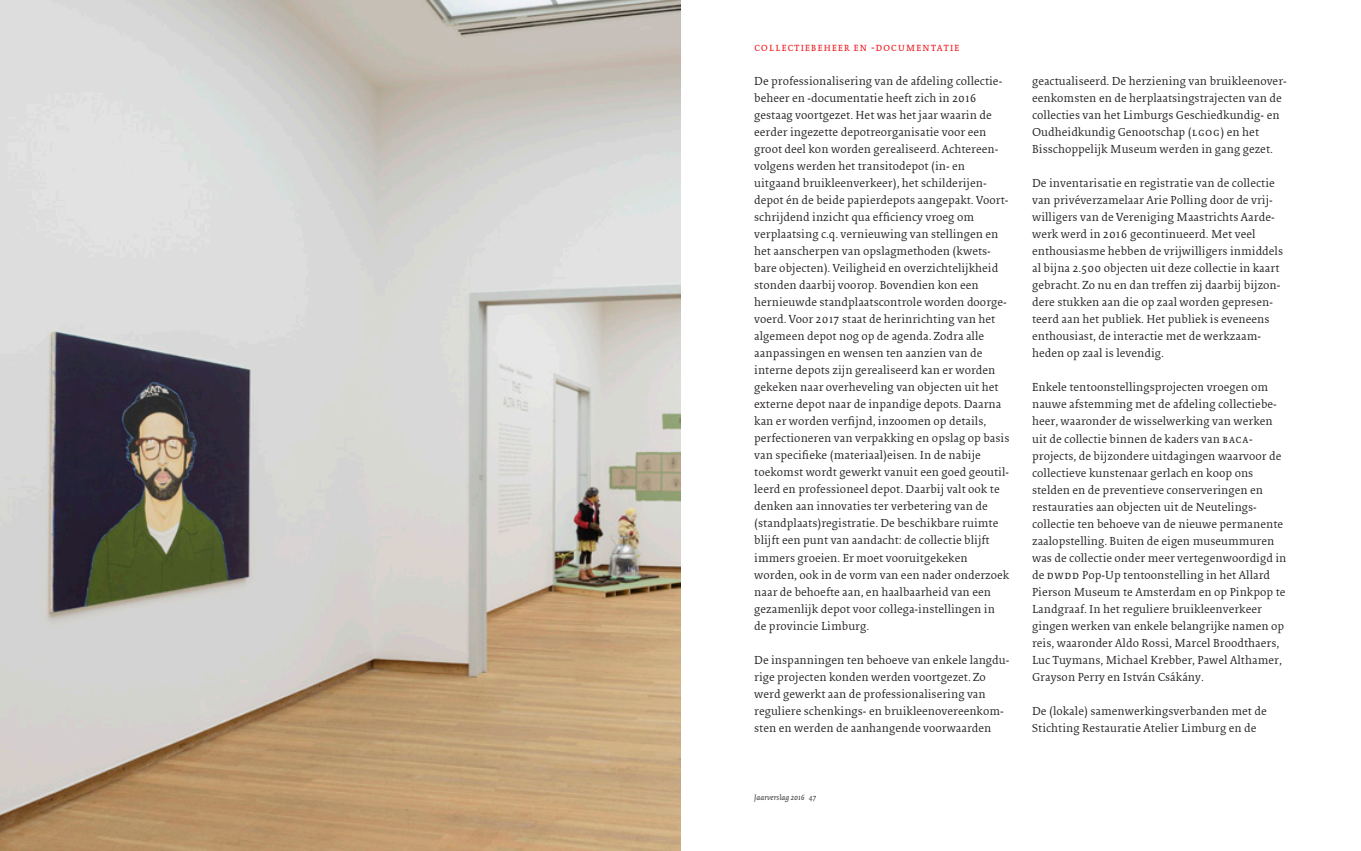
<style>
.page{position:relative;width:1361px;height:851px;background:#fff}
.page>*{position:absolute;margin:0;border:0;box-sizing:border-box;transform-origin:0 0}
.t1{font:12px/17px "Collis Roman Txt";letter-spacing:.005em;color:#231f20}
.t2{font:12px "Collis Roman Exp";letter-spacing:.05em;color:#ee1d23}
.t3{font:8px "Collis Italic Txt";letter-spacing:.005em;color:#231f20}
.s1{font-family:"Collis Roman Exp"}
</style>
<div class="page">
<img style="left:0;top:0;width:680px;height:850px">
<p class="t2" style="left:754px;top:41px;width:207px">collectiebeheer en -documentatie</p>
<p class="t1" style="left:754px;top:73px;width:257px">De professionalisering van de afdeling collectie&shy;beheer en -documentatie heeft zich in 2016 gestaag voortgezet. Het was het jaar waarin de eerder ingezette depotreorganisatie voor een groot deel kon worden gerealiseerd. Achtereen&shy;volgens werden het transitodepot (in- en uitgaand bruikleenverkeer), het schilderijen&shy;depot én de beide papierdepots aangepakt. Voort&shy;schrijdend inzicht qua efficiency vroeg om verplaatsing c.q. vernieuwing van stellingen en het aanscherpen van opslagmethoden (kwets&shy;bare objecten). Veiligheid en overzichtelijkheid stonden daarbij voorop. Bovendien kon een hernieuwde standplaatscontrole worden doorge&shy;voerd. Voor 2017 staat de herinrichting van het algemeen depot nog op de agenda. Zodra alle aanpassingen en wensen ten aanzien van de interne depots zijn gerealiseerd kan er worden gekeken naar overheveling van objecten uit het externe depot naar de inpandige depots. Daarna kan er worden verfijnd, inzoomen op details, perfectioneren van verpakking en opslag op basis van specifieke (materiaal)eisen. In de nabije toekomst wordt gewerkt vanuit een goed geoutil&shy;leerd en professioneel depot. Daarbij valt ook te denken aan innovaties ter verbetering van de (standplaats)registratie. De beschikbare ruimte blijft een punt van aandacht: de collectie blijft immers groeien. Er moet vooruitgekeken worden, ook in de vorm van een nader onderzoek naar de behoefte aan, en haalbaarheid van een gezamenlijk depot voor collega-instellingen in de provincie Limburg.</p>
<p class="t1" style="left:754px;top:651px;width:257px">De inspanningen ten behoeve van enkele langdu&shy;rige projecten konden werden voortgezet. Zo werd gewerkt aan de professionalisering van reguliere schenkings- en bruikleenovereenkom&shy;sten en werden de aanhangende voorwaarden</p>
<p class="t1" style="left:1032px;top:73px;width:256px">geactualiseerd. De herziening van bruikleenover&shy;eenkomsten en de herplaatsingstrajecten van de collecties van het Limburgs Geschiedkundig- en Oudheidkundig Genootschap (<span class="s1">lgog</span>) en het Bisschoppelijk Museum werden in gang gezet.</p>
<p class="t1" style="left:1032px;top:175px;width:252px">De inventarisatie en registratie van de collectie van privéverzamelaar Arie Polling door de vrij&shy;willigers van de Vereniging Maastrichts Aarde&shy;werk werd in 2016 gecontinueerd. Met veel enthousiasme hebben de vrijwilligers inmiddels al bijna 2.500 objecten uit deze collectie in kaart gebracht. Zo nu en dan treffen zij daarbij bijzon&shy;dere stukken aan die op zaal worden gepresen&shy;teerd aan het publiek. Het publiek is eveneens enthousiast, de interactie met de werkzaam&shy;heden op zaal is levendig.</p>
<p class="t1" style="left:1032px;top:379px;width:256px">Enkele tentoonstellingsprojecten vroegen om nauwe afstemming met de afdeling collectiebe&shy;heer, waaronder de wisselwerking van werken uit de collectie binnen de kaders van <span class="s1">baca&shy;</span>projects, de bijzondere uitdagingen waarvoor de collectieve kunstenaar gerlach en koop ons stelden en de preventieve conserveringen en restauraties aan objecten uit de Neutelings&shy;collectie ten behoeve van de nieuwe permanente zaalopstelling. Buiten de eigen museummuren was de collectie onder meer vertegenwoordigd in de <span class="s1">dwdd</span> Pop-Up tentoonstelling in het Allard Pierson Museum te Amsterdam en op Pinkpop te Landgraaf. In het reguliere bruikleenverkeer gingen werken van enkele belangrijke namen op reis, waaronder Aldo Rossi, Marcel Broodthaers, Luc Tuymans, Michael Krebber, Pawel Althamer, Grayson Perry en István Csákány.</p>
<p class="t1" style="left:1032px;top:702px;width:236px">De (lokale) samenwerkingsverbanden met de<br>Stichting Restauratie Atelier Limburg en de</p>
<p class="t3" style="left:754px;top:792px;width:64px">Jaarverslag 2016 47</p>
</div>
